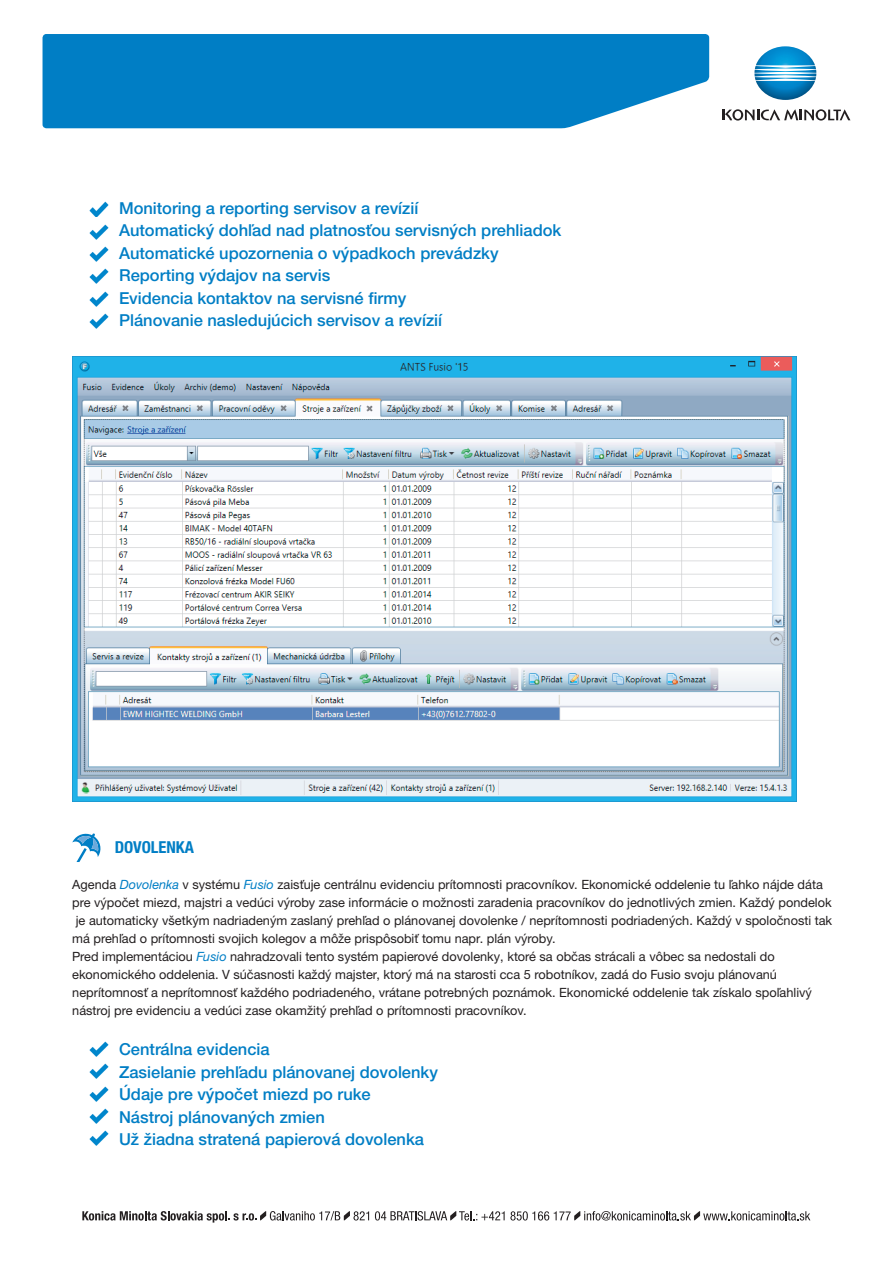
<style>
.page{position:relative;width:893px;height:1263px;background:#fff}
.page>*{position:absolute;margin:0;border:0;box-sizing:border-box;transform-origin:0 0}
.t1{font:500 16.5px/22.5px "Helvetica Neue LTW1 G";color:#007ec5}
.t2{font:700 condensed 16.5px "Helvetica Neue LTW1 G";color:#007ec5}
.t3{font:12.75px/18px "Helvetica Neue LTW1 G";color:#231f20}
.s1{font-style:italic;color:#007ec5}
</style>
<div class="page">
<div style="left:43px;top:34px;width:666px;height:94px;background:#007ec5"></div>
<img style="left:754px;top:46px;width:62px;height:54px">
<svg style="left:722px;top:109px;width:128px;height:12px"></svg>
<svg style="left:82px;top:1211px;width:287px;height:11px"></svg>
<svg style="left:375px;top:1211px;width:435px;height:9px"></svg>
<img style="left:89px;top:202px;width:19px;height:15px">
<img style="left:89px;top:224px;width:19px;height:15px">
<img style="left:89px;top:247px;width:19px;height:15px">
<img style="left:89px;top:269px;width:19px;height:15px">
<img style="left:89px;top:291px;width:19px;height:15px">
<img style="left:89px;top:314px;width:19px;height:15px">
<img style="left:89px;top:1041px;width:19px;height:15px">
<img style="left:89px;top:1064px;width:19px;height:15px">
<img style="left:89px;top:1086px;width:19px;height:15px">
<img style="left:89px;top:1108px;width:19px;height:15px">
<img style="left:89px;top:1131px;width:19px;height:15px">
<img style="left:72px;top:356px;width:724px;height:446px">
<svg style="left:72px;top:833px;width:29px;height:29px"></svg>
<p class="t1" style="left:119px;top:198px;width:444px">Monitoring a reporting servisov a revízií<br>Automatický dohľad nad platnosťou servisných prehliadok Automatické upozornenia o výpadkoch prevádzky Reporting výdajov na servis<br>Evidencia kontaktov na servisné firmy<br>Plánovanie nasledujúcich servisov a revízií</p>
<p class="t2" style="left:115px;top:841px;width:81px">DOVOLENKA</p>
<p class="t3" style="left:72px;top:877px;width:761px">Agenda <span class="s1">Dovolenka</span> v systému <span class="s1">Fusio</span> zaisťuje centrálnu evidenciu prítomnosti pracovníkov. Ekonomické oddelenie tu ľahko nájde dáta pre výpočet miezd, majstri a vedúci výroby zase informácie o možnosti zaradenia pracovníkov do jednotlivých zmien. Každý pondelok je automaticky všetkým nadriadeným zaslaný prehľad o plánovanej dovolenke / neprítomnosti podriadených. Každý v spoločnosti tak má prehľad o prítomnosti svojich kolegov a môže prispôsobiť tomu napr. plán výroby.<br>Pred implementáciou <span class="s1">Fusio</span> nahradzovali tento systém papierové dovolenky, ktoré sa občas strácali a vôbec sa nedostali do ekonomického oddelenia. V súčasnosti každý majster, ktorý má na starosti cca 5 robotníkov, zadá do Fusio svoju plánovanú neprítomnosť a neprítomnosť každého podriadeného, vrátane potrebných poznámok. Ekonomické oddelenie tak získalo spoľahlivý nástroj pre evidenciu a vedúci zase okamžitý prehľad o prítomnosti pracovníkov.</p>
<p class="t1" style="left:119px;top:1040px;width:320px">Centrálna evidencia<br>Zasielanie prehľadu plánovanej dovolenky<br>Údaje pre výpočet miezd po ruke<br>Nástroj plánovaných zmien<br>Už žiadna stratená papierová dovolenka</p>
</div>
